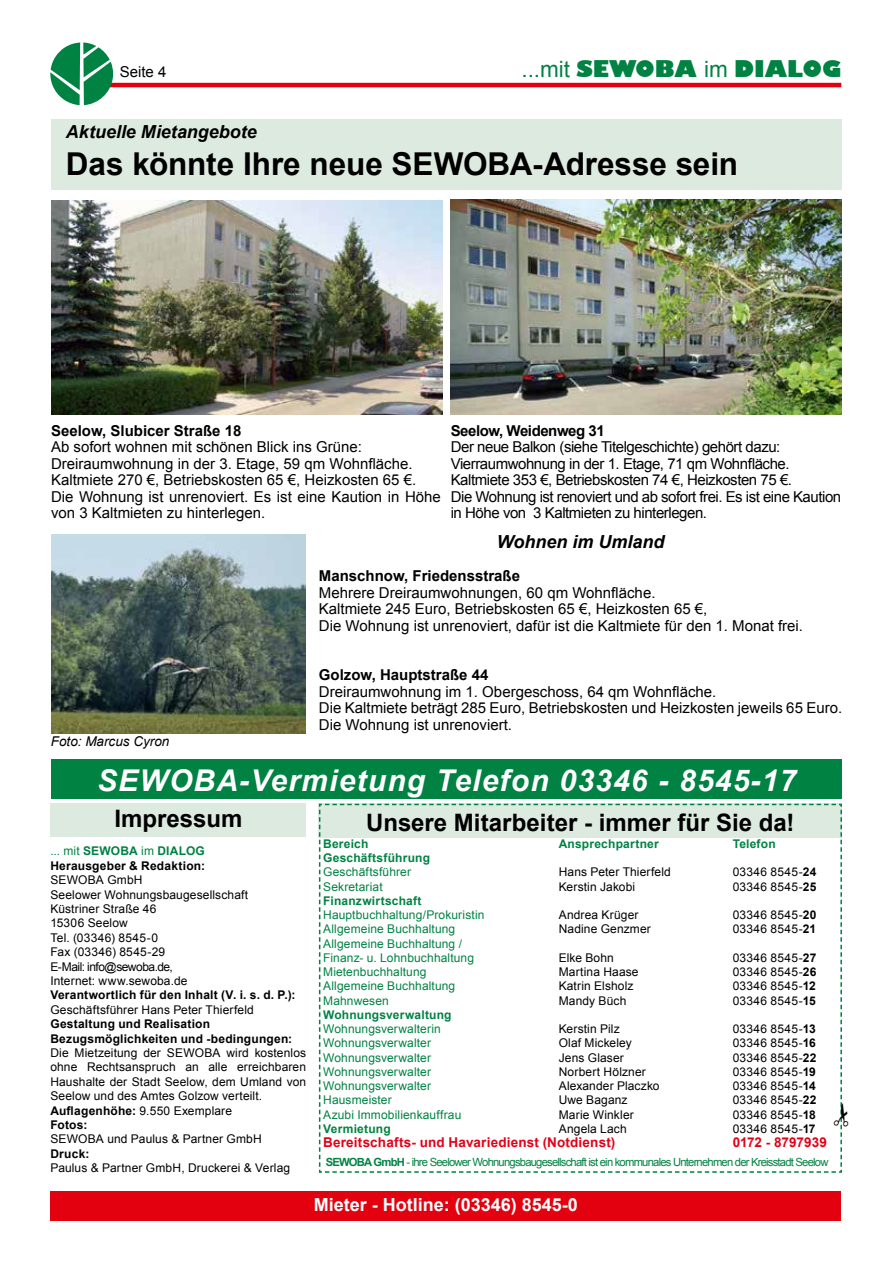
<style>
.page{position:relative;width:893px;height:1263px;background:#fff}
.page>*{position:absolute;margin:0;border:0;box-sizing:border-box;transform-origin:0 0}
.t1{font:700 31.5px "Arial";letter-spacing:-.005em;color:#000}
.t2{font:italic 700 30px "Arial";letter-spacing:.04em;color:#fff}
.t3{font:700 24px "Arial";color:#000}
.t4{font:22.5px "Gilbert Ultra Bold Plain";color:#008243}
.t5{font:italic 700 18px "Arial";color:#000}
.t6{font:700 18px "Arial";color:#fff}
.t7{font:15px/16.5px "Arial";color:#000}
.t8{font:15px/16.5px "Arial";letter-spacing:-.03em;color:#000}
.t9{font:700 15px "Arial";color:#000}
.t10{font:700 15px "Arial";letter-spacing:-.03em;color:#000}
.t11{font:700 13.5px "Arial";letter-spacing:.01em;color:#e30018}
.t12{font:italic 13.5px "Arial";color:#000}
.t13{font:12px/14.4px "Arial";letter-spacing:.015em;color:#000}
.t14{font:12px/14.2px "Arial";letter-spacing:.01em;color:#008243}
.t15{font:700 12px/14.4px "Arial";letter-spacing:.015em;color:#000}
.t16{font:700 12px "Arial";letter-spacing:.015em;color:#008243}
.t17{font:11.25px "Arial";letter-spacing:-.07em;color:#008243}
.s1{font-family:"Arial"}
.s2{font-weight:400;color:#008243}
.s3{color:#008243}
.s4{font-weight:700}
</style>
<div class="page">
<hr style="left:97px;top:83px;width:744px;height:4px;background:#e3000f">
<svg style="left:50px;top:43px;width:63px;height:62px"></svg>
<div style="left:50px;top:1191px;width:791px;height:29px;background:#e3000f"></div>
<div style="left:51px;top:804px;width:255px;height:33px;background:#dceae0"></div>
<div style="left:51px;top:119px;width:791px;height:70px;background:#dceae0"></div>
<div style="left:51px;top:759px;width:791px;height:39px;background:#008243"></div>
<img style="left:51px;top:200px;width:391px;height:214px">
<img style="left:451px;top:200px;width:391px;height:214px">
<img style="left:51px;top:535px;width:255px;height:199px">
<svg style="left:319px;top:804px;width:523px;height:369px"></svg>
<p class="t7" style="left:120px;top:64px;width:48px">Seite 4</p>
<h3 class="t4" style="left:521px;top:55px;width:321px"><span class="s1">...mit</span> SEWOBA <span class="s1">im</span> DIALOG</h3>
<h3 class="t5" style="left:66px;top:119px;width:192px">Aktuelle Mietangebote</h3>
<h1 class="t1" style="left:66px;top:143px;width:674px">Das könnte Ihre neue SEWOBA-Adresse sein</h1>
<p class="t9" style="left:51px;top:420px;width:192px">Seelow, Slubicer Straße 18</p>
<p class="t7" style="left:51px;top:439px;width:391px">Ab sofort wohnen mit schönen Blick ins Grüne:<br>Dreiraumwohnung in der 3. Etage, 59 qm Wohnfläche.<br>Kaltmiete 270 €, Betriebskosten 65 €, Heizkosten 65 €.<br>Die Wohnung ist unrenoviert. Es ist eine Kaution in Höhe von 3 Kaltmieten zu hinterlegen.</p>
<p class="t10" style="left:451px;top:420px;width:156px">Seelow, Weidenweg 31</p>
<p class="t8" style="left:451px;top:439px;width:392px">Der neue Balkon (siehe Titelgeschichte) gehört dazu:<br>Vierraumwohnung in der 1. Etage, 71 qm Wohnfläche.<br>Kaltmiete 353 €, Betriebskosten 74 €, Heizkosten 75 €.<br>Die Wohnung ist renoviert und ab sofort frei. Es ist eine Kaution in Höhe von 3 Kaltmieten zu hinterlegen.</p>
<p class="t12" style="left:51px;top:733px;width:120px">Foto: Marcus Cyron</p>
<h3 class="t5" style="left:497px;top:530px;width:169px">Wohnen im Umland</h3>
<p class="t9" style="left:319px;top:566px;width:203px">Manschnow, Friedensstraße</p>
<p class="t7" style="left:319px;top:584px;width:486px">Mehrere Dreiraumwohnungen, 60 qm Wohnfläche.<br>Kaltmiete 245 Euro, Betriebskosten 65 €, Heizkosten 65 €,<br>Die Wohnung ist unrenoviert, dafür ist die Kaltmiete für den 1. Monat frei.</p>
<p class="t9" style="left:319px;top:665px;width:171px">Golzow, Hauptstraße 44</p>
<p class="t7" style="left:319px;top:683px;width:525px">Dreiraumwohnung im 1. Obergeschoss, 64 qm Wohnfläche.<br>Die Kaltmiete beträgt 285 Euro, Betriebskosten und Heizkosten jeweils 65 Euro.<br>Die Wohnung ist unrenoviert.</p>
<h2 class="t2" style="left:97px;top:760px;width:701px">SEWOBA-Vermietung Telefon 03346 - 8545-17</h2>
<h3 class="t3" style="left:115px;top:802px;width:130px">Impressum</h3>
<h3 class="t3" style="left:366px;top:807px;width:430px">Unsere Mitarbeiter - immer für Sie da!</h3>
<p class="t15" style="left:50px;top:844px;width:156px"><span class="s2">... mit</span> <span class="s3">SEWOBA</span> <span class="s2">im</span> <span class="s3">DIALOG<br></span>Herausgeber &amp; Redaktion:</p>
<p class="t13" style="left:50px;top:873px;width:199px">SEWOBA GmbH<br>Seelower Wohnungsbaugesellschaft<br>Küstriner Straße 46<br>15306 Seelow<br>Tel. (03346) 8545-0<br>Fax (03346) 8545-29<br>E-Mail: info@sewoba.de,<br>Internet: www.sewoba.de</p>
<p class="t15" style="left:50px;top:988px;width:247px">Verantwortlich für den Inhalt (V. i. s. d. P.):</p>
<p class="t13" style="left:50px;top:1002px;width:205px">Geschäftsführer Hans Peter Thierfeld</p>
<p class="t15" style="left:50px;top:1017px;width:243px">Gestaltung und Realisation<br>Bezugsmöglichkeiten und -bedingungen:</p>
<p class="t13" style="left:50px;top:1046px;width:257px">Die Mietzeitung der SEWOBA wird kostenlos ohne Rechtsanspruch an alle erreichbaren Haushalte der Stadt Seelow, dem Umland von Seelow und des Amtes Golzow verteilt.<br><span class="s4">Auflagenhöhe:</span> 9.550 Exemplare<br><span class="s4">Fotos:</span></p>
<p class="t13" style="left:50px;top:1132px;width:213px">SEWOBA und Paulus &amp; Partner GmbH</p>
<p class="t15" style="left:50px;top:1147px;width:41px">Druck:</p>
<p class="t13" style="left:50px;top:1161px;width:241px">Paulus &amp; Partner GmbH, Druckerei &amp; Verlag</p>
<p class="t16" style="left:323px;top:836px;width:47px">Bereich</p>
<p class="t16" style="left:559px;top:836px;width:102px">Ansprechpartner</p>
<p class="t16" style="left:733px;top:836px;width:44px">Telefon</p>
<p class="t16" style="left:323px;top:850px;width:108px">Geschäftsführung</p>
<p class="t14" style="left:323px;top:865px;width:89px">Geschäftsführer</p>
<p class="t13" style="left:559px;top:865px;width:114px">Hans Peter Thierfeld</p>
<p class="t13" style="left:733px;top:865px;width:85px">03346 8545-<span class="s4">24</span></p>
<p class="t14" style="left:323px;top:879px;width:61px">Sekretariat</p>
<p class="t13" style="left:559px;top:879px;width:78px">Kerstin Jakobi</p>
<p class="t13" style="left:733px;top:879px;width:85px">03346 8545-<span class="s4">25</span></p>
<p class="t16" style="left:323px;top:893px;width:100px">Finanzwirtschaft</p>
<p class="t14" style="left:323px;top:908px;width:163px">Hauptbuchhaltung/Prokuristin</p>
<p class="t13" style="left:559px;top:908px;width:81px">Andrea Krüger</p>
<p class="t13" style="left:733px;top:908px;width:85px">03346 8545-<span class="s4">20</span></p>
<p class="t14" style="left:323px;top:922px;width:134px">Allgemeine Buchhaltung</p>
<p class="t13" style="left:559px;top:922px;width:94px">Nadine Genzmer</p>
<p class="t13" style="left:733px;top:922px;width:85px">03346 8545-<span class="s4">21</span></p>
<p class="t14" style="left:323px;top:936px;width:152px">Allgemeine Buchhaltung /<br>Finanz- u. Lohnbuchhaltung</p>
<p class="t13" style="left:559px;top:951px;width:57px">Elke Bohn</p>
<p class="t13" style="left:733px;top:951px;width:85px">03346 8545-<span class="s4">27</span></p>
<p class="t14" style="left:323px;top:965px;width:105px">Mietenbuchhaltung</p>
<p class="t13" style="left:559px;top:965px;width:81px">Martina Haase</p>
<p class="t13" style="left:733px;top:965px;width:85px">03346 8545-<span class="s4">26</span></p>
<p class="t14" style="left:323px;top:979px;width:134px">Allgemeine Buchhaltung</p>
<p class="t13" style="left:559px;top:979px;width:76px">Katrin Elsholz</p>
<p class="t13" style="left:733px;top:979px;width:85px">03346 8545-<span class="s4">12</span></p>
<p class="t14" style="left:323px;top:993px;width:67px">Mahnwesen</p>
<p class="t13" style="left:559px;top:993px;width:69px">Mandy Büch</p>
<p class="t13" style="left:733px;top:993px;width:85px">03346 8545-<span class="s4">15</span></p>
<p class="t16" style="left:323px;top:1007px;width:130px">Wohnungsverwaltung</p>
<p class="t14" style="left:323px;top:1022px;width:119px">Wohnungsverwalterin</p>
<p class="t13" style="left:559px;top:1022px;width:62px">Kerstin Pilz</p>
<p class="t13" style="left:733px;top:1022px;width:85px">03346 8545-<span class="s4">13</span></p>
<p class="t14" style="left:323px;top:1036px;width:109px">Wohnungsverwalter</p>
<p class="t13" style="left:559px;top:1036px;width:75px">Olaf Mickeley</p>
<p class="t13" style="left:733px;top:1036px;width:85px">03346 8545-<span class="s4">16</span></p>
<p class="t14" style="left:323px;top:1050px;width:109px">Wohnungsverwalter</p>
<p class="t13" style="left:559px;top:1050px;width:67px">Jens Glaser</p>
<p class="t13" style="left:733px;top:1050px;width:85px">03346 8545-<span class="s4">22</span></p>
<p class="t14" style="left:323px;top:1065px;width:109px">Wohnungsverwalter</p>
<p class="t13" style="left:559px;top:1064px;width:89px">Norbert Hölzner</p>
<p class="t13" style="left:733px;top:1064px;width:85px">03346 8545-<span class="s4">19</span></p>
<p class="t14" style="left:323px;top:1079px;width:109px">Wohnungsverwalter</p>
<p class="t13" style="left:559px;top:1079px;width:102px">Alexander Placzko</p>
<p class="t13" style="left:733px;top:1079px;width:85px">03346 8545-<span class="s4">14</span></p>
<p class="t14" style="left:323px;top:1093px;width:70px">Hausmeister</p>
<p class="t13" style="left:559px;top:1093px;width:70px">Uwe Baganz</p>
<p class="t13" style="left:733px;top:1093px;width:85px">03346 8545-<span class="s4">22</span></p>
<p class="t14" style="left:323px;top:1107px;width:140px">Azubi Immobilienkauffrau</p>
<p class="t13" style="left:559px;top:1107px;width:77px">Marie Winkler</p>
<p class="t13" style="left:733px;top:1107px;width:85px">03346 8545-<span class="s4">18</span></p>
<p class="t16" style="left:323px;top:1121px;width:69px">Vermietung</p>
<p class="t13" style="left:559px;top:1121px;width:70px">Angela Lach</p>
<p class="t13" style="left:733px;top:1121px;width:84px">03346 8545-<span class="s4">17</span></p>
<p class="t11" style="left:323px;top:1133px;width:294px">Bereitschafts- und Havariedienst (Notdienst)</p>
<p class="t11" style="left:733px;top:1133px;width:96px">0172 - 8797939</p>
<p class="t17" style="left:326px;top:1154px;width:504px"><span class="s4">SEWOBA GmbH</span> - ihre Seelower Wohnungsbaugesellschaft ist ein kommunales Unternehmen der Kreisstadt Seelow</p>
<h3 class="t6" style="left:314px;top:1193px;width:266px">Mieter - Hotline: (03346) 8545-0</h3>
</div>
